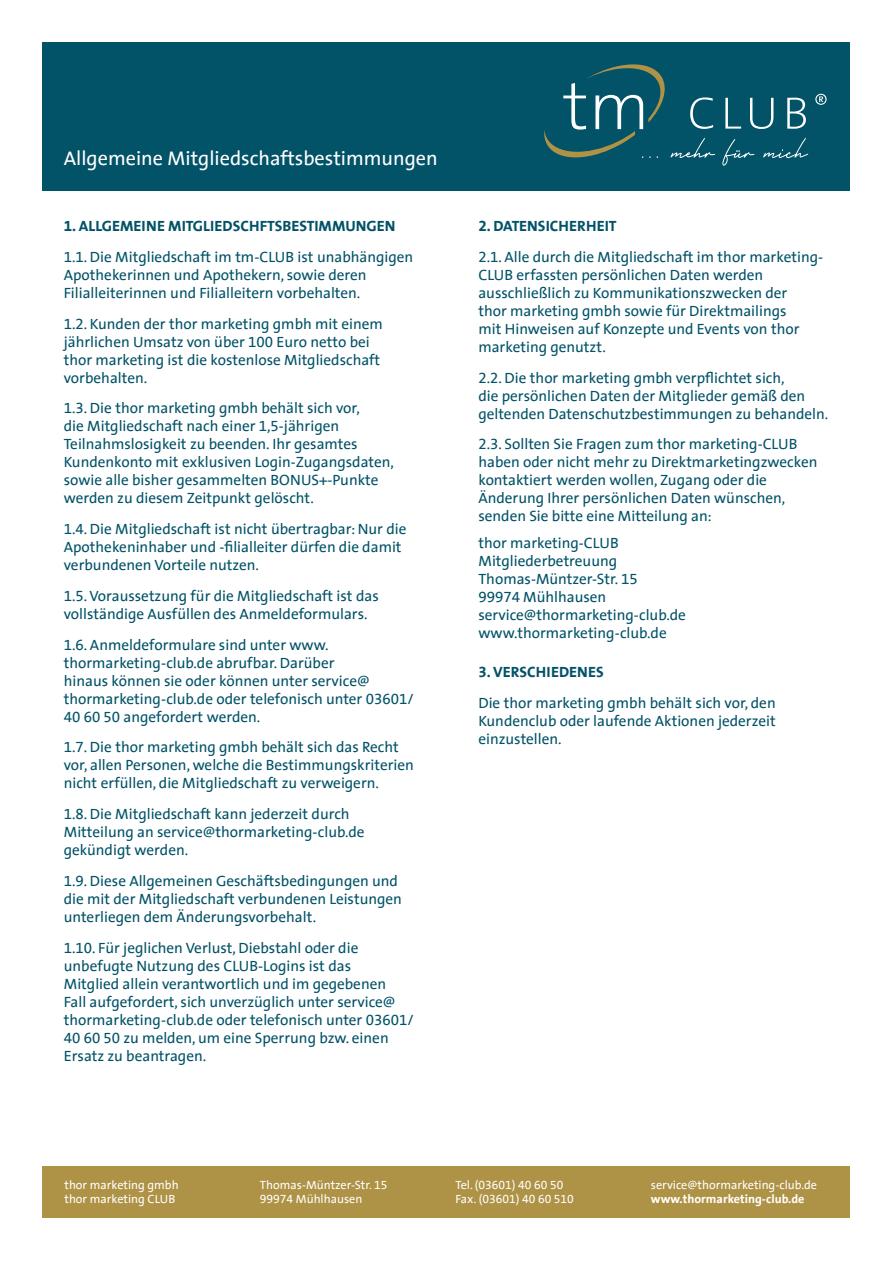
<style>
.page{position:relative;width:893px;height:1263px;background:#fff}
.page>*{position:absolute;margin:0;border:0;box-sizing:border-box;transform-origin:0 0}
.t1{font:19.95px "GM Sans";color:#fff}
.t2{font:15px/18px "GM Sans";color:#025268}
.t3{font:700 15px "GM Sans";color:#025268}
.t4{font:12px/14.4px "GM Sans";color:#fff}
.t5{font:700 12px "GM Sans";color:#fff}
</style>
<div class="page">
<div style="left:43px;top:1166px;width:807px;height:51px;background:#ae9245"></div>
<div style="left:43px;top:43px;width:807px;height:148px;background:#025268"></div>
<svg style="left:544px;top:64px;width:283px;height:102px"></svg>
<h1 class="t1" style="left:64px;top:147px;width:375px">Allgemeine Mitgliedschaftsbestimmungen</h1>
<p class="t3" style="left:64px;top:217px;width:333px">1. ALLGEMEINE MITGLIEDSCHFTSBESTIMMUNGEN</p>
<p class="t2" style="left:64px;top:248px;width:351px">1.1. Die Mitgliedschaft im tm-CLUB ist unabhängigen<br>Apothekerinnen und Apothekern, sowie deren<br>Filialleiterinnen und Filialleitern vorbehalten.</p>
<p class="t2" style="left:64px;top:315px;width:321px">1.2. Kunden der thor marketing gmbh mit einem jährlichen Umsatz von über 100 Euro netto bei thor marketing ist die kostenlose Mitgliedschaft vorbehalten.</p>
<p class="t2" style="left:64px;top:400px;width:332px">1.3. Die thor marketing gmbh behält sich vor,<br>die Mitgliedschaft nach einer 1,5-jährigen Teilnahmslosigkeit zu beenden. Ihr gesamtes Kundenkonto mit exklusiven Login-Zugangsdaten, sowie alle bisher gesammelten BONUS+-Punkte werden zu diesem Zeitpunkt gelöscht.</p>
<p class="t2" style="left:64px;top:520px;width:344px">1.4. Die Mitgliedschaft ist nicht übertragbar: Nur die<br>Apothekeninhaber und -filialleiter dürfen die damit verbundenen Vorteile nutzen.</p>
<p class="t2" style="left:64px;top:587px;width:317px">1.5. Voraussetzung für die Mitgliedschaft ist das vollständige Ausfüllen des Anmeldeformulars.</p>
<p class="t2" style="left:64px;top:636px;width:351px">1.6. Anmeldeformulare sind unter www. thormarketing-club.de abrufbar. Darüber<br>hinaus können sie oder können unter service@ thormarketing-club.de oder telefonisch unter 03601/ 40 60 50 angefordert werden.</p>
<p class="t2" style="left:64px;top:739px;width:352px">1.7. Die thor marketing gmbh behält sich das Recht vor, allen Personen, welche die Bestimmungskriterien nicht erfüllen, die Mitgliedschaft zu verweigern.</p>
<p class="t2" style="left:64px;top:805px;width:302px">1.8. Die Mitgliedschaft kann jederzeit durch<br>Mitteilung an service@thormarketing-club.de gekündigt werden.</p>
<p class="t2" style="left:64px;top:872px;width:340px">1.9. Diese Allgemeinen Geschäftsbedingungen und die mit der Mitgliedschaft verbundenen Leistungen unterliegen dem Änderungsvorbehalt.</p>
<p class="t2" style="left:64px;top:939px;width:351px">1.10. Für jeglichen Verlust, Diebstahl oder die unbefugte Nutzung des CLUB-Logins ist das<br>Mitglied allein verantwortlich und im gegebenen<br>Fall aufgefordert, sich unverzüglich unter service@ thormarketing-club.de oder telefonisch unter 03601/ 40 60 50 zu melden, um eine Sperrung bzw. einen Ersatz zu beantragen.</p>
<p class="t3" style="left:478px;top:217px;width:140px">2. DATENSICHERHEIT</p>
<p class="t2" style="left:478px;top:248px;width:346px">2.1. Alle durch die Mitgliedschaft im thor marketing-CLUB erfassten persönlichen Daten werden ausschließlich zu Kommunikationszwecken der<br>thor marketing gmbh sowie für Direktmailings<br>mit Hinweisen auf Konzepte und Events von thor marketing genutzt.</p>
<p class="t2" style="left:478px;top:369px;width:351px">2.2. Die thor marketing gmbh verpflichtet sich,<br>die persönlichen Daten der Mitglieder gemäß den geltenden Datenschutzbestimmungen zu behandeln.</p>
<p class="t2" style="left:478px;top:436px;width:341px">2.3. Sollten Sie Fragen zum thor marketing-CLUB haben oder nicht mehr zu Direktmarketingzwecken kontaktiert werden wollen, Zugang oder die Änderung Ihrer persönlichen Daten wünschen, senden Sie bitte eine Mitteilung an:</p>
<p class="t2" style="left:478px;top:534px;width:209px">thor marketing-CLUB<br>Mitgliederbetreuung<br>Thomas-Müntzer-Str. 15<br>99974 Mühlhausen service@thormarketing-club.de www.thormarketing-club.de</p>
<p class="t3" style="left:478px;top:663px;width:127px">3. VERSCHIEDENES</p>
<p class="t2" style="left:478px;top:694px;width:299px;text-align:justify">Die thor marketing gmbh behält sich vor, den Kundenclub oder laufende Aktionen jederzeit einzustellen.</p>
<p class="t4" style="left:64px;top:1177px;width:116px">thor marketing gmbh thor marketing CLUB</p>
<p class="t4" style="left:260px;top:1177px;width:129px">Thomas-Müntzer-Str. 15<br>99974 Mühlhausen</p>
<p class="t4" style="left:455px;top:1177px;width:120px">Tel. (03601) 40 60 50<br>Fax. (03601) 40 60 510</p>
<p class="t4" style="left:651px;top:1177px;width:168px">service@thormarketing-club.de</p>
<p class="t5" style="left:651px;top:1192px;width:155px">www.thormarketing-club.de</p>
</div>
